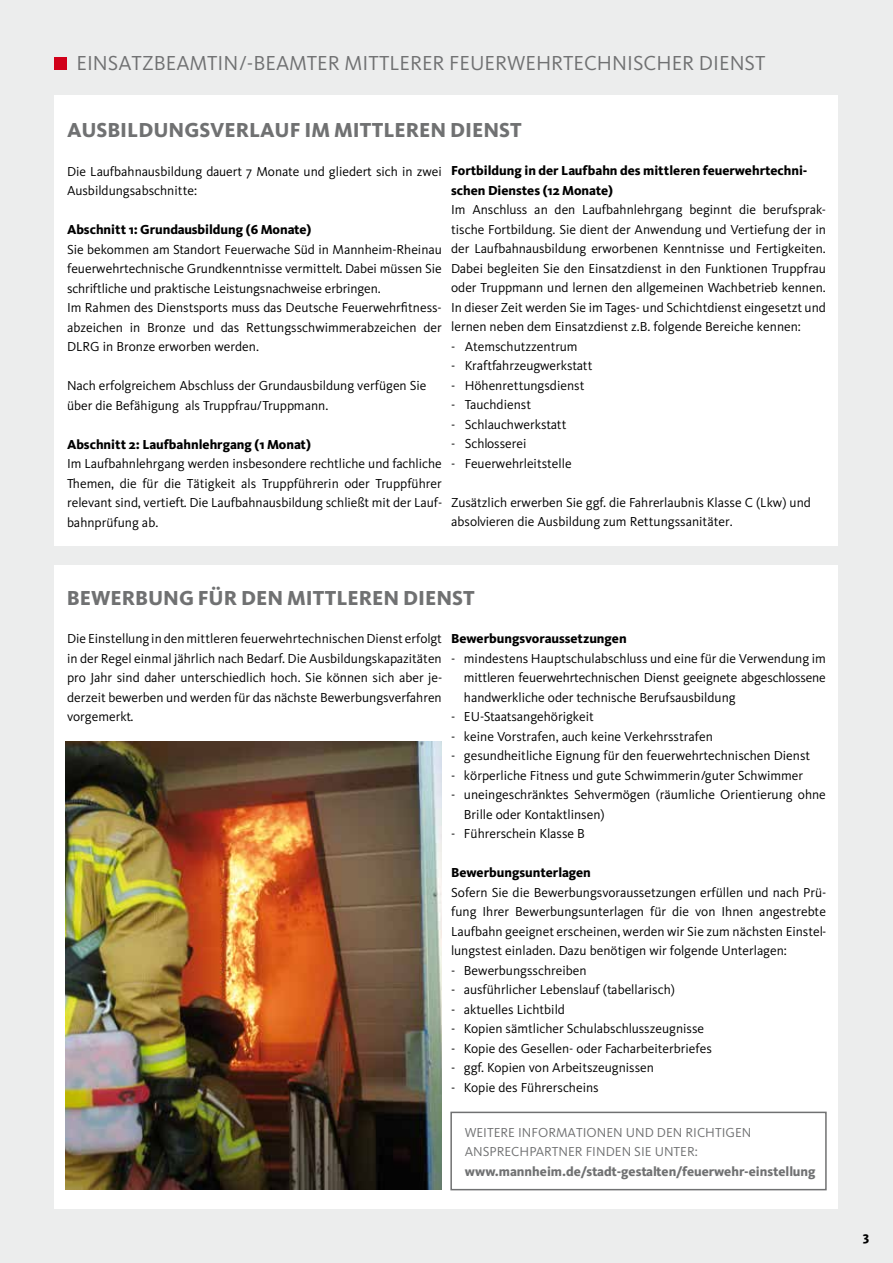
<style>
.page{position:relative;width:893px;height:1263px;background:#eceded}
.page>*{position:absolute;margin:0;border:0;box-sizing:border-box;transform-origin:0 0}
.t1{font:800 21px "Kievit";color:#707172}
.t2{font:21px "Kievit";color:#707172}
.t3{font:13.5px/19.5px "Kievit";color:#000}
.t4{font:800 13.5px/19.5px "Kievit";color:#000}
.t5{font:13.5px/19.5px "Kievit";color:#707172}
.t6{font:800 13.5px "Kievit";color:#707172}
</style>
<div class="page">
<div style="left:54px;top:96px;width:784px;height:450px;background:#fff"></div>
<div style="left:54px;top:566px;width:784px;height:643px;background:#fff"></div>
<div style="left:54px;top:57px;width:13px;height:13px;background:#d10019"></div>
<div style="left:450px;top:1112px;width:377px;height:78px;border:2px solid #707172"></div>
<img style="left:66px;top:741px;width:376px;height:449px">
<h1 class="t2" style="left:77px;top:50px;width:690px">EINSATZBEAMTIN/-BEAMTER MITTLERER FEUERWEHRTECHNISCHER DIENST</h1>
<h1 class="t1" style="left:67px;top:117px;width:456px">AUSBILDUNGSVERLAUF IM MITTLEREN DIENST</h1>
<p class="t3" style="left:67px;top:161px;width:376px">Die Laufbahnausbildung dauert 7 Monate und gliedert sich in zwei<br>Ausbildungsabschnitte:</p>
<p class="t4" style="left:67px;top:220px;width:246px">Abschnitt 1: Grundausbildung (6 Monate)</p>
<p class="t3" style="left:67px;top:239px;width:376px">Sie bekommen am Standort Feuerwache Süd in Mannheim-Rheinau feuerwehrtechnische Grundkenntnisse vermittelt. Dabei müssen Sie schriftliche und praktische Leistungsnachweise erbringen.<br>Im Rahmen des Dienstsports muss das Deutsche Feuerwehrfitness&shy;abzeichen in Bronze und das Rettungsschwimmerabzeichen der DLRG in Bronze erworben werden.</p>
<p class="t3" style="left:67px;top:376px;width:361px">Nach erfolgreichem Abschluss der Grundausbildung verfügen Sie über die Befähigung als Truppfrau/Truppmann.</p>
<p class="t4" style="left:67px;top:434px;width:245px">Abschnitt 2: Laufbahnlehrgang (1 Monat)</p>
<p class="t3" style="left:67px;top:454px;width:377px;text-align:justify">Im Laufbahnlehrgang werden insbesondere rechtliche und fachliche Themen, die für die Tätigkeit als Truppführerin oder Truppführer relevant sind, vertieft. Die Laufbahnausbildung schließt mit der Lauf&shy;bahnprüfung ab.</p>
<p class="t4" style="left:451px;top:161px;width:358px">Fortbildung in der Laufbahn des mittleren feuerwehrtechni&shy;schen Dienstes (12 Monate)</p>
<p class="t3" style="left:451px;top:200px;width:376px;text-align:justify">Im Anschluss an den Laufbahnlehrgang beginnt die berufsprak&shy;tische Fortbildung. Sie dient der Anwendung und Vertiefung der in der Laufbahnausbildung erworbenen Kenntnisse und Fertigkeiten.<br>Dabei begleiten Sie den Einsatzdienst in den Funktionen Truppfrau oder Truppmann und lernen den allgemeinen Wachbetrieb kennen.<br>In dieser Zeit werden Sie im Tages- und Schichtdienst eingesetzt und lernen neben dem Einsatzdienst z.B. folgende Bereiche kennen:</p>
<p class="t3" style="left:451px;top:336px;width:128px">- Atemschutzzentrum</p>
<p class="t3" style="left:451px;top:356px;width:143px">- Kraftfahrzeugwerkstatt</p>
<p class="t3" style="left:451px;top:375px;width:135px">- Höhenrettungsdienst</p>
<p class="t3" style="left:451px;top:395px;width:81px">- Tauchdienst</p>
<p class="t3" style="left:451px;top:414px;width:117px">- Schlauchwerkstatt</p>
<p class="t3" style="left:451px;top:434px;width:77px">- Schlosserei</p>
<p class="t3" style="left:451px;top:453px;width:122px">- Feuerwehrleitstelle</p>
<p class="t3" style="left:451px;top:492px;width:361px">Zusätzlich erwerben Sie ggf. die Fahrerlaubnis Klasse C (Lkw) und absolvieren die Ausbildung zum Rettungssanitäter.</p>
<h1 class="t1" style="left:67px;top:585px;width:409px">BEWERBUNG FÜR DEN MITTLEREN DIENST</h1>
<p class="t3" style="left:67px;top:629px;width:377px;text-align:justify">Die Einstellung in den mittleren feuerwehrtechnischen Dienst erfolgt in der Regel einmal jährlich nach Bedarf. Die Ausbildungskapazitäten pro Jahr sind daher unterschiedlich hoch. Sie können sich aber je&shy;derzeit bewerben und werden für das nächste Bewerbungsverfahren vorgemerkt.</p>
<p class="t4" style="left:451px;top:629px;width:177px">Bewerbungsvoraussetzungen</p>
<p class="t3" style="left:464px;top:648px;width:363px;text-align:justify;text-indent:-13px">- mindestens Hauptschulabschluss und eine für die Verwendung im mittleren feuerwehrtechnischen Dienst geeignete abgeschlossene handwerkliche oder technische Berufsausbildung</p>
<p class="t3" style="left:451px;top:707px;width:144px">- EU-Staatsangehörigkeit</p>
<p class="t3" style="left:451px;top:726px;width:263px">- keine Vorstrafen, auch keine Verkehrsstrafen</p>
<p class="t3" style="left:451px;top:746px;width:361px">- gesundheitliche Eignung für den feuerwehrtechnischen Dienst</p>
<p class="t3" style="left:451px;top:765px;width:353px">- körperliche Fitness und gute Schwimmerin/guter Schwimmer</p>
<p class="t3" style="left:464px;top:785px;width:363px;text-indent:-13px">- uneingeschränktes Sehvermögen (räumliche Orientierung ohne<br>Brille oder Kontaktlinsen)</p>
<p class="t3" style="left:451px;top:824px;width:135px">- Führerschein Klasse B</p>
<p class="t4" style="left:451px;top:863px;width:141px">Bewerbungsunterlagen</p>
<p class="t3" style="left:451px;top:882px;width:377px;text-align:justify">Sofern Sie die Bewerbungsvoraussetzungen erfüllen und nach Prü&shy;fung Ihrer Bewerbungsunterlagen für die von Ihnen angestrebte Laufbahn geeignet erscheinen, werden wir Sie zum nächsten Einstel&shy;lungstest einladen. Dazu benötigen wir folgende Unterlagen:</p>
<p class="t3" style="left:451px;top:960px;width:137px">- Bewerbungsschreiben</p>
<p class="t3" style="left:451px;top:980px;width:225px">- ausführlicher Lebenslauf (tabellarisch)</p>
<p class="t3" style="left:451px;top:999px;width:115px">- aktuelles Lichtbild</p>
<p class="t3" style="left:451px;top:1019px;width:254px">- Kopien sämtlicher Schulabschlusszeugnisse</p>
<p class="t3" style="left:451px;top:1038px;width:262px">- Kopie des Gesellen- oder Facharbeiterbriefes</p>
<p class="t3" style="left:451px;top:1058px;width:204px">- ggf. Kopien von Arbeitszeugnissen</p>
<p class="t3" style="left:451px;top:1077px;width:149px">- Kopie des Führerscheins</p>
<p class="t5" style="left:465px;top:1122px;width:288px">WEITERE INFORMATIONEN UND DEN RICHTIGEN<br>ANSPRECHPARTNER FINDEN SIE UNTER:</p>
<p class="t6" style="left:465px;top:1163px;width:352px">www.mannheim.de/stadt-gestalten/feuerwehr-einstellung</p>
<p class="t4" style="left:863px;top:1226px;width:8px">3</p>
</div>
